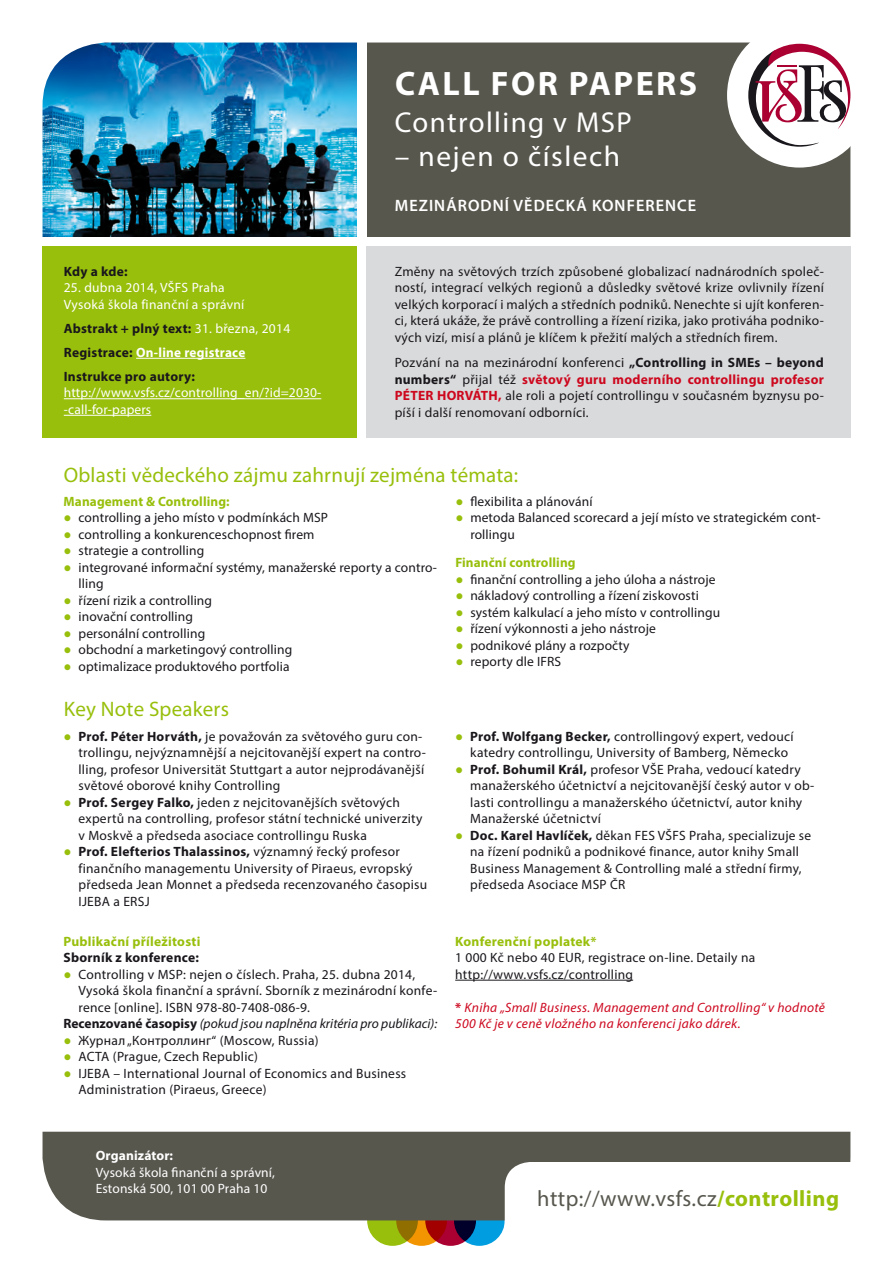
<style>
.page{position:relative;width:893px;height:1263px;background:#fff}
.page>*{position:absolute;margin:0;border:0;box-sizing:border-box;transform-origin:0 0}
.t1{font:700 34.05px "Myriad Pro";letter-spacing:.07em;color:#fff}
.t2{font:28.8px "Myriad Pro";letter-spacing:.05em;color:#fff}
.t3{font:22.35px "Myriad Pro";letter-spacing:.02em;color:#58574e}
.NADPIS{font:21px "Myriad Pro";letter-spacing:.01em;color:#98bf0c}
.t4{font:600 16.5px "Myriad Pro";color:#fff}
.Odsazeni{font:13.5px/16.5px "Myriad Pro";letter-spacing:.02em;color:#1a171c}
.text{font:13.5px/16.5px "Myriad Pro";letter-spacing:.015em;color:#fff}
.text-2{font:italic 13.5px/16.5px "Myriad Pro";letter-spacing:.02em;color:#cd071e}
.Odsazeni-2{font:700 13.5px "Myriad Pro";letter-spacing:.02em;color:#1a171c}
.text-3{font:13.5px/16.5px "Myriad Pro";letter-spacing:.02em;color:#1a171c}
.Podnadpis{font:700 13.5px "Myriad Pro";letter-spacing:.01em;color:#98bf0c}
.Odsazeni-3{font:italic 13.5px "Myriad Pro";color:#1a171c}
.Odsazeni-4{font:13.5px "Myriad Pro";letter-spacing:.01em;color:#fff}
.Odsazeni-5{font:700 13.5px "Myriad Pro";letter-spacing:.02em;color:#fff}
.text-4{font:700 13.5px "Myriad Pro";letter-spacing:.02em;color:#98bf0c}
.s1{font-weight:400;color:#fff}
.s2{color:#1a171c}
.s3{font-weight:700}
.s4{font-weight:700;color:#cd071e}
.s5{font-family:"Times New Roman";color:#98bf0c}
.s6{font-weight:700;font-style:normal}
.s7{font-weight:700;color:#98bf0c}
</style>
<div class="page">
<div style="left:367px;top:1195px;width:51px;height:51px;background:#98bf0c;border-radius:50%"></div>
<svg style="left:396px;top:1195px;width:51px;height:51px"></svg>
<svg style="left:425px;top:1195px;width:51px;height:51px"></svg>
<svg style="left:454px;top:1195px;width:51px;height:51px"></svg>
<div style="left:43px;top:1132px;width:807px;height:88px;background:#58574e"></div>
<img style="left:43px;top:43px;width:314px;height:194px">
<div style="left:367px;top:43px;width:483px;height:194px;background:#58574e"></div>
<div style="left:727px;top:23px;width:145px;height:145px;background:#fff;border-radius:50%"></div>
<svg style="left:748px;top:44px;width:102px;height:103px"></svg>
<svg style="left:505px;top:1162px;width:345px;height:58px"></svg>
<div style="left:43px;top:247px;width:314px;height:191px;background:#98bf0c"></div>
<div style="left:366px;top:247px;width:484px;height:191px;background:#d9dadb"></div>
<hr style="left:136px;top:358px;width:109px;height:1px;background:#fff">
<hr style="left:64px;top:398px;width:257px;height:1px;background:#fff">
<hr style="left:64px;top:415px;width:87px;height:1px;background:#fff">
<hr style="left:455px;top:980px;width:178px;height:1px;background:#1a171c">
<p class="Odsazeni-2" style="left:64px;top:263px;width:65px">Kdy a kde:</p>
<p class="text" style="left:64px;top:279px;width:162px">25. dubna 2014, VŠFS Praha</p>
<p class="text" style="left:64px;top:296px;width:182px">Vysoká škola finanční a správní</p>
<p class="Odsazeni-2" style="left:64px;top:320px;width:228px">Abstrakt + plný text: <span class="s1">31. března, 2014</span></p>
<p class="Odsazeni-5" style="left:64px;top:344px;width:183px"><span class="s2">Registrace:</span> On-line registrace</p>
<p class="Odsazeni-2" style="left:64px;top:368px;width:133px">Instrukce pro autory:</p>
<p class="text" style="left:64px;top:384px;width:259px">http://www.vsfs.cz/controlling_en/?id=2030- -call-for-papers</p>
<p class="t1" style="left:395px;top:62px;width:304px">CALL FOR PAPERS</p>
<p class="t2" style="left:395px;top:105px;width:239px">Controlling v MSP</p>
<p class="t2" style="left:395px;top:139px;width:227px">– nejen o číslech</p>
<p class="t4" style="left:395px;top:195px;width:303px">MEZINÁRODNÍ VĚDECKÁ KONFERENCE</p>
<p class="Odsazeni" style="left:395px;top:263px;width:431px;text-align:justify">Změny na světových trzích způsobené globalizací nadnárodních společ&shy;ností, integrací velkých regionů a důsledky světové krize ovlivnily řízení velkých korporací i malých a středních podniků. Nenechte si ujít konferen&shy;ci, která ukáže, že právě controlling a řízení rizika, jako protiváha podniko&shy;vých vizí, misí a plánů je klíčem k přežití malých a středních firem.</p>
<p class="Odsazeni" style="left:395px;top:354px;width:431px;text-align:justify">Pozvání na na mezinárodní konferenci <span class="s3">„Controlling in SMEs – beyond numbers“</span> přijal též <span class="s4">světový guru moderního controllingu profesor PÉTER HORVÁTH,</span> ale roli a pojetí controllingu v současném byznysu po&shy;píší i další renomovaní odborníci.</p>
<p class="NADPIS" style="left:64px;top:462px;width:456px">Oblasti vědeckého zájmu zahrnují zejména témata:</p>
<p class="Podnadpis" style="left:64px;top:492px;width:168px">Management &amp; Controlling:</p>
<p class="Odsazeni" style="left:64px;top:509px;width:266px"><span class="s5">●</span> controlling a jeho místo v podmínkách MSP</p>
<p class="Odsazeni" style="left:64px;top:525px;width:253px"><span class="s5">●</span> controlling a konkurenceschopnost firem</p>
<p class="Odsazeni" style="left:64px;top:542px;width:142px"><span class="s5">●</span> strategie a controlling</p>
<p class="Odsazeni" style="left:79px;top:558px;width:360px;text-indent:-15px"><span class="s5">●</span> integrované informační systémy, manažerské reporty a contro&shy;lling</p>
<p class="Odsazeni" style="left:64px;top:591px;width:150px"><span class="s5">●</span> řízení rizik a controlling</p>
<p class="Odsazeni" style="left:64px;top:608px;width:131px"><span class="s5">●</span> inovační controlling</p>
<p class="Odsazeni" style="left:64px;top:624px;width:143px"><span class="s5">●</span> personální controlling</p>
<p class="Odsazeni" style="left:64px;top:641px;width:230px"><span class="s5">●</span> obchodní a marketingový controlling</p>
<p class="Odsazeni" style="left:64px;top:657px;width:227px"><span class="s5">●</span> optimalizace produktového portfolia</p>
<p class="NADPIS" style="left:64px;top:696px;width:167px">Key Note Speakers</p>
<p class="Odsazeni" style="left:79px;top:728px;width:349px;text-indent:-15px"><span class="s5">●</span> <span class="s3">Prof. Péter Horváth,</span> je považován za světového guru con&shy;trollingu, nejvýznamnější a nejcitovanější expert na contro&shy;lling, profesor Universität Stuttgart a autor nejprodávanější světové oborové knihy Controlling</p>
<p class="Odsazeni" style="left:79px;top:794px;width:345px;text-indent:-15px"><span class="s5">●</span> <span class="s3">Prof. Sergey Falko,</span> jeden z nejcitovanějších světových expertů na controlling, profesor státní technické univerzity v Moskvě a předseda asociace controllingu Ruska</p>
<p class="Odsazeni" style="left:79px;top:843px;width:350px;text-indent:-15px"><span class="s5">●</span> <span class="s3">Prof. Elefterios Thalassinos,</span> významný řecký profesor finančního managementu University of Piraeus, evropský předseda Jean Monnet a předseda recenzovaného časopisu IJEBA a ERSJ</p>
<p class="text-4" style="left:64px;top:932px;width:138px">Publikační příležitosti</p>
<p class="Odsazeni-2" style="left:64px;top:949px;width:137px">Sborník z konference:</p>
<p class="Odsazeni" style="left:79px;top:966px;width:360px;text-indent:-15px"><span class="s5">●</span> Controlling v MSP: nejen o číslech. Praha, 25. dubna 2014,<br>Vysoká škola finanční a správní. Sborník z mezinárodní konfe&shy;rence [online]. ISBN 978-80-7408-086-9.</p>
<p class="Odsazeni-3" style="left:64px;top:1015px;width:375px"><span class="s6">Recenzované časopisy</span> (pokud jsou naplněna kritéria pro publikaci):</p>
<p class="Odsazeni" style="left:64px;top:1032px;width:257px"><span class="s5">●</span> Журнал „Контроллинг“ (Moscow, Russia)</p>
<p class="Odsazeni" style="left:64px;top:1048px;width:196px"><span class="s5">●</span> ACTA (Prague, Czech Republic)</p>
<p class="Odsazeni" style="left:79px;top:1065px;width:329px;text-indent:-15px"><span class="s5">●</span> IJEBA – International Journal of Economics and Business<br>Administration (Piraeus, Greece)</p>
<p class="Odsazeni" style="left:455px;top:492px;width:139px"><span class="s5">●</span> flexibilita a plánování</p>
<p class="Odsazeni" style="left:470px;top:509px;width:352px;text-indent:-15px"><span class="s5">●</span> metoda Balanced scorecard a její místo ve strategickém cont&shy;rollingu</p>
<p class="Podnadpis" style="left:455px;top:554px;width:122px">Finanční controlling</p>
<p class="Odsazeni" style="left:455px;top:570px;width:262px"><span class="s5">●</span> finanční controlling a jeho úloha a nástroje</p>
<p class="Odsazeni" style="left:455px;top:587px;width:245px"><span class="s5">●</span> nákladový controlling a řízení ziskovosti</p>
<p class="Odsazeni" style="left:455px;top:603px;width:266px"><span class="s5">●</span> systém kalkulací a jeho místo v controllingu</p>
<p class="Odsazeni" style="left:455px;top:620px;width:202px"><span class="s5">●</span> řízení výkonnosti a jeho nástroje</p>
<p class="Odsazeni" style="left:455px;top:636px;width:176px"><span class="s5">●</span> podnikové plány a rozpočty</p>
<p class="Odsazeni" style="left:455px;top:653px;width:107px"><span class="s5">●</span> reporty dle IFRS</p>
<p class="Odsazeni" style="left:470px;top:728px;width:325px;text-indent:-15px"><span class="s5">●</span> <span class="s3">Prof. Wolfgang Becker,</span> controllingový expert, vedoucí katedry controllingu, University of Bamberg, Německo</p>
<p class="Odsazeni" style="left:470px;top:761px;width:346px;text-indent:-15px"><span class="s5">●</span> <span class="s3">Prof. Bohumil Král,</span> profesor VŠE Praha, vedoucí katedry manažerského účetnictví a nejcitovanější český autor v ob&shy;lasti controllingu a manažerského účetnictví, autor knihy Manažerské účetnictví</p>
<p class="Odsazeni" style="left:470px;top:827px;width:342px;text-indent:-15px"><span class="s5">●</span> <span class="s3">Doc. Karel Havlíček,</span> děkan FES VŠFS Praha, specializuje se na řízení podniků a podnikové finance, autor knihy Small Business Management &amp; Controlling malé a střední firmy, předseda Asociace MSP ČR</p>
<p class="Podnadpis" style="left:455px;top:932px;width:143px">Konferenční poplatek*</p>
<p class="text-3" style="left:455px;top:949px;width:302px">1 000 Kč nebo 40 EUR, registrace on-line. Detaily na http://www.vsfs.cz/controlling</p>
<p class="text-2" style="left:455px;top:999px;width:371px"><span class="s6">*</span> Kniha „Small Business. Management and Controlling“ v hodnotě<br>500 Kč je v ceně vložného na konferenci jako dárek.</p>
<p class="Odsazeni-5" style="left:96px;top:1147px;width:79px">Organizátor:</p>
<p class="Odsazeni-4" style="left:96px;top:1164px;width:181px">Vysoká škola finanční a správní,</p>
<p class="Odsazeni-4" style="left:96px;top:1180px;width:173px">Estonská 500, 101 00 Praha 10</p>
<p class="t3" style="left:537px;top:1184px;width:303px">http://www.vsfs.cz<span class="s7">/controlling</span></p>
</div>
